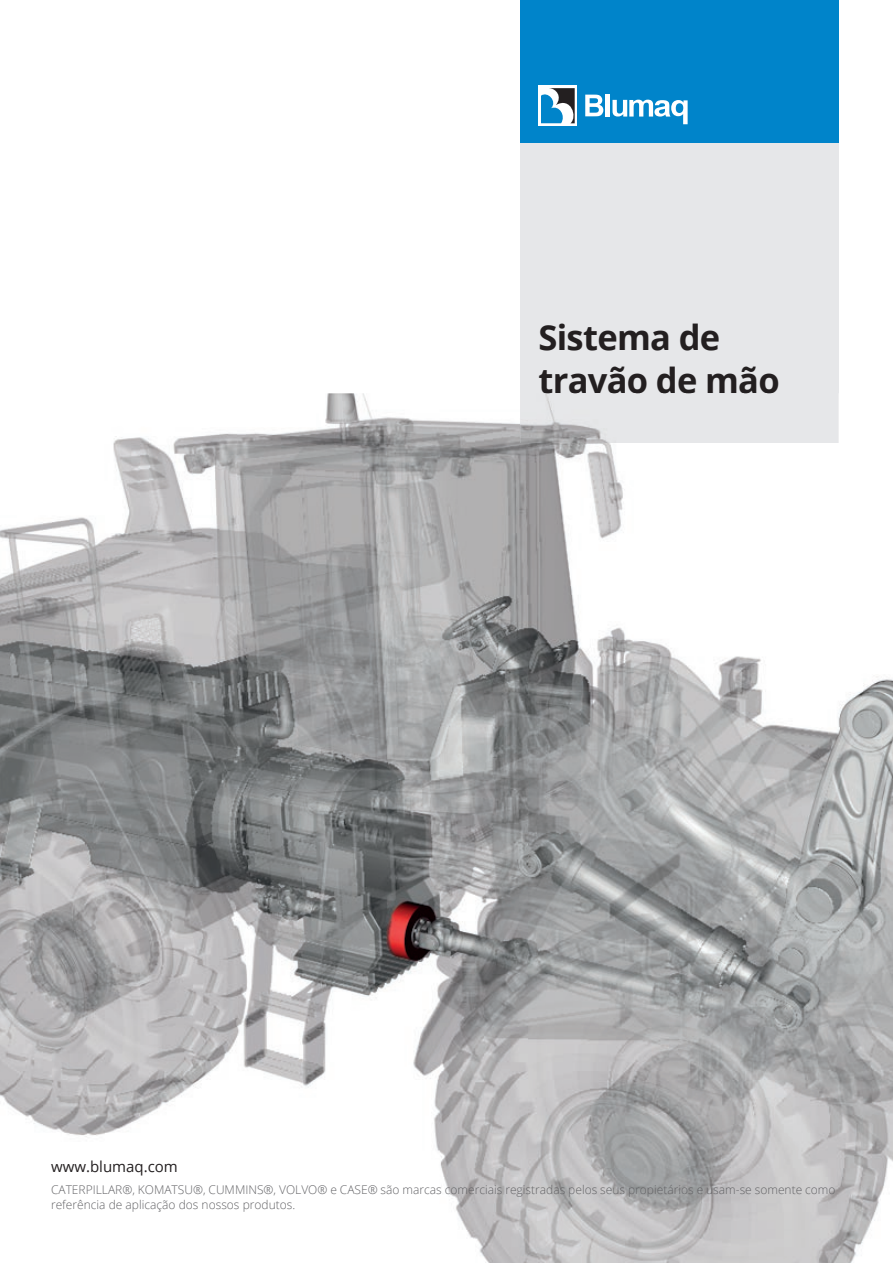
<style>
.page{position:relative;width:893px;height:1263px;background:#fff}
.page>*{position:absolute;margin:0;border:0;box-sizing:border-box;transform-origin:0 0}
.t1{font:700 34.5px/43.5px "Open Sans";letter-spacing:-.02em;color:#231f20}
.t2{font:15px "Open Sans";color:#231f20}
.t3{font:300 12px/15px "Open Sans";color:#636366}
</style>
<div class="page">
<div style="left:520px;top:142px;width:318px;height:301px;background:#e6e7e9"></div>
<div style="left:520px;top:0;width:318px;height:142px;background:#0084ca"></div>
<div style="left:538px;top:86px;width:39px;height:40px;background:#fff"></div>
<svg style="left:541px;top:88px;width:34px;height:35px"></svg>
<hr style="left:605px;top:95px;width:4px;height:22px;background:#fff">
<svg style="left:585px;top:95px;width:18px;height:21px"></svg>
<svg style="left:612px;top:100px;width:76px;height:24px"></svg>
<img style="left:0;top:393px;width:893px;height:870px">
<img style="left:520px;top:393px;width:318px;height:50px">
<img style="left:539px;top:393px;width:241px;height:1px">
<h1 class="t1" style="left:538px;top:314px;width:243px">Sistema de travão de mão</h1>
<p class="t2" style="left:51px;top:1157px;width:128px">www.blumaq.com</p>
<p class="t3" style="left:51px;top:1182px;width:786px">CATERPILLAR®, KOMATSU®, CUMMINS®, VOLVO® e CASE® são marcas comerciais registradas pelos seus propietários e usam-se somente como referência de aplicação dos nossos produtos.</p>
</div>
